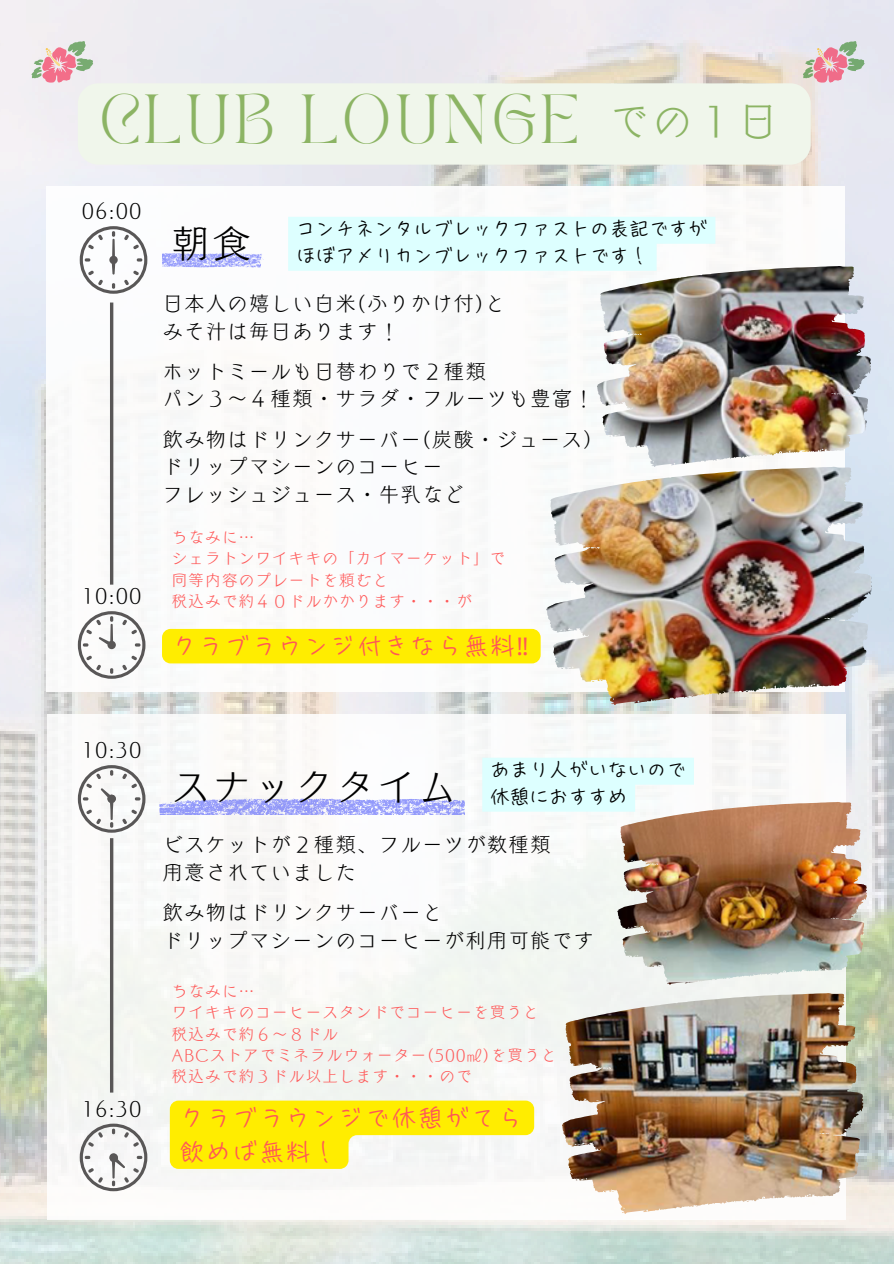
<style>
.page{position:relative;width:894px;height:1264px;background:#fff}
.page>*{position:absolute;margin:0;border:0;box-sizing:border-box;transform-origin:0 0}
.t1{font:48.45px "TAN PEARL Regular";letter-spacing:.085em;color:#8cb464}
.t2{font:39.45px "Canva Pearl Std L";color:#8cb464}
.t3{font:37.95px "Canva Pearl Std L";letter-spacing:.085em;color:#000}
.t4{font:24.45px/33.8px "TT Cook Hand R";letter-spacing:.085em;color:#ff5757}
.t5{font:19.95px/27.5px "Canva Pearl Std L";letter-spacing:.085em;color:#000}
.t6{font:19.65px/27px "TT Cook Hand R";color:#000}
.t7{font:19.5px "Canva Pearl Std L";letter-spacing:.085em;color:#000}
.t8{font:15.45px "Canva Pearl Std L";letter-spacing:.085em;color:#ff5757}
.s1{font-family:"Noto Sans"}
</style>
<div class="page">
<img style="left:0;top:0;width:893px;height:1263px">
<img style="left:47px;top:714px;width:798px;height:505px">
<img style="left:46px;top:186px;width:798px;height:506px">
<svg style="left:78px;top:611px;width:67px;height:67px"></svg>
<hr style="left:110px;top:302px;width:3px;height:282px;background:#595757">
<hr style="left:110px;top:838px;width:3px;height:254px;background:#595757">
<svg style="left:80px;top:226px;width:67px;height:68px"></svg>
<svg style="left:78px;top:765px;width:67px;height:67px"></svg>
<svg style="left:80px;top:1123px;width:67px;height:68px"></svg>
<svg style="left:25px;top:39px;width:70px;height:48px"></svg>
<svg style="left:796px;top:39px;width:70px;height:48px;background:#dac3c5"></svg>
<svg style="left:163px;top:253px;width:100px;height:15px"></svg>
<svg style="left:159px;top:798px;width:305px;height:16px;background:#b7bbf9"></svg>
<img style="left:831px;top:277px;width:39px;height:87px">
<img style="left:824px;top:480px;width:47px;height:103px">
<img style="left:830px;top:812px;width:36px;height:79px">
<img style="left:819px;top:1005px;width:43px;height:96px">
<div style="left:78px;top:83px;width:732px;height:82px;background:#f0f6eb"></div>
<div style="left:162px;top:629px;width:378px;height:34px;background:#ffed00;border-radius:9px"></div>
<svg style="left:170px;top:1100px;width:364px;height:68px"></svg>
<div style="left:288px;top:217px;width:427px;height:54px;background:#dff"></div>
<svg style="left:482px;top:757px;width:211px;height:54px;background:#e1fefe"></svg>
<div style="left:591px;top:95px;width:204px;height:55px;background:#f0f6eb"></div>
<h2 class="t1" style="left:99px;top:93px;width:480px">CLUB LOUNGE</h2>
<h4 class="t2" style="left:609px;top:101px;width:156px">での１日</h4>
<h5 class="t7" style="left:82px;top:200px;width:60px">06:00</h5>
<h4 class="t7" style="left:82px;top:586px;width:60px">10:00</h4>
<h2 class="t6" style="left:296px;top:215px;width:413px">コンチネンタルブレックファストの表記ですがほぼアメリカンブレックファストです！</h2>
<h5 class="t3" style="left:172px;top:224px;width:78px">朝食</h5>
<p class="t5" style="left:163px;top:290px;width:344px">日本人の嬉しい白米(ふりかけ付)とみそ汁は毎日あります！</p>
<h2 class="t5" style="left:163px;top:358px;width:432px">ホットミールも日替わりで２種類<br>パン３～４種類・サラダ・フルーツも豊富！</h2>
<p class="t5" style="left:163px;top:425px;width:442px">飲み物はドリンクサーバー(炭酸・ジュース）ドリップマシーンのコーヒー<br>フレッシュジュース・牛乳など</p>
<p class="t8" style="left:172px;top:529px;width:84px">ちなみに…</p>
<p class="t8" style="left:172px;top:550px;width:335px">シェラトンワイキキの「カイマーケット」で</p>
<p class="t8" style="left:172px;top:572px;width:218px">同等内容のプレートを頼むと</p>
<h3 class="t8" style="left:172px;top:593px;width:301px">税込みで約４０ドルかかります・・・が</h3>
<h5 class="t4" style="left:172px;top:629px;width:358px">クラブラウンジ付きなら無料<span class="s1">‼</span></h5>
<h4 class="t7" style="left:82px;top:740px;width:60px">10:30</h4>
<h4 class="t7" style="left:82px;top:1098px;width:60px">16:30</h4>
<p class="t3" style="left:172px;top:767px;width:286px">スナックタイム</p>
<p class="t6" style="left:490px;top:756px;width:197px">あまり人がいないので休憩におすすめ</p>
<p class="t5" style="left:163px;top:831px;width:389px">ビスケットが２種類、フルーツが数種類用意されていました</p>
<p class="t5" style="left:163px;top:898px;width:432px">飲み物はドリンクサーバーと<br>ドリップマシーンのコーヒーが利用可能です</p>
<p class="t8" style="left:172px;top:983px;width:84px">ちなみに…</p>
<h5 class="t8" style="left:172px;top:1004px;width:368px">ワイキキのコーヒースタンドでコーヒーを買うと</h5>
<p class="t8" style="left:172px;top:1026px;width:167px">税込みで約６～８ドル</p>
<p class="t8" style="left:172px;top:1047px;width:386px">ABCストアでミネラルウォーター(500㎖)を買うと</p>
<p class="t8" style="left:172px;top:1068px;width:301px">税込みで約３ドル以上します・・・ので</p>
<p class="t4" style="left:179px;top:1100px;width:344px">クラブラウンジで休憩がてら飲めば無料！</p>
</div>
